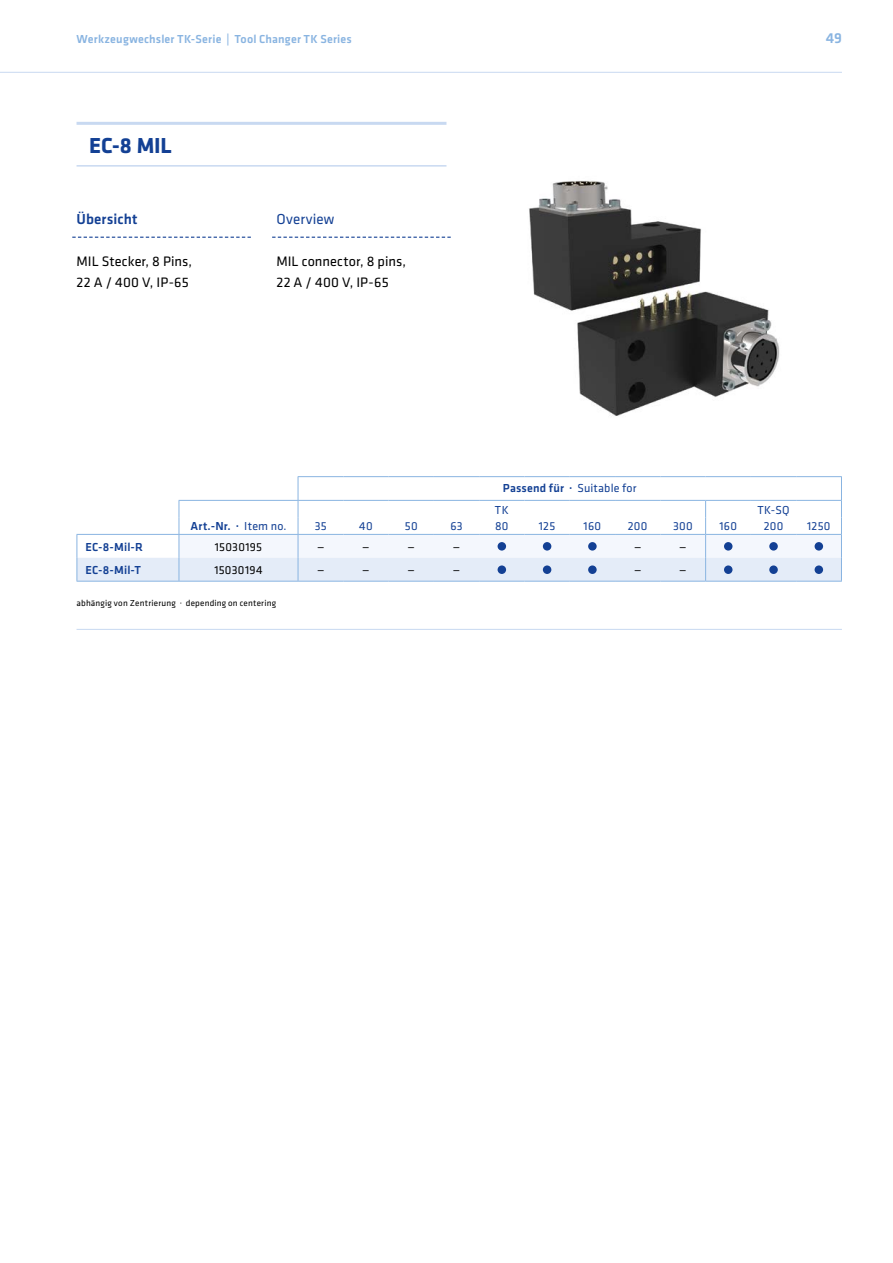
<style>
.page{position:relative;width:893px;height:1263px;background:#fff}
.page>*{position:absolute;margin:0;border:0;box-sizing:border-box;transform-origin:0 0}
.t1{font:700 22.5px "Klavika";color:#134094}
.t2{font:500 15px "Klavika";letter-spacing:.005em;color:#134094}
.t3{font:15px "Klavika";letter-spacing:.015em;color:#134094}
.t4{font:500 15px "Klavika";color:#89b4e1}
.t5{font:14.25px/21px "Klavika";letter-spacing:.005em;color:#000}
.t6{font:12px/21.6px "Klavika";letter-spacing:.025em;color:#134094}
.t7{font:500 12px "Klavika";letter-spacing:.015em;color:#89b4e1}
.t8{font:500 12px "Klavika";letter-spacing:.01em;color:#134094}
.t9{font:12px "Klavika";letter-spacing:.02em;color:#000}
.t10{font:9px "Klavika";letter-spacing:.02em;color:#000}
.s1{font-weight:500}
.s2{font-weight:400}
</style>
<div class="page">
<hr style="left:0;top:72px;width:842px;height:1px;background:#c8d9f1">
<hr style="left:77px;top:629px;width:765px;height:1px;background:#c8d9f1">
<img style="left:529px;top:181px;width:251px;height:235px">
<hr style="left:77px;top:165px;width:369px;height:2px;background:#c8d9f1">
<hr style="left:77px;top:122px;width:369px;height:3px;background:#c8d9f1">
<svg style="left:72px;top:237px;width:179px;height:1px"></svg>
<svg style="left:272px;top:237px;width:179px;height:1px"></svg>
<hr style="left:77px;top:581px;width:102px;height:1px;background:#89b4e1">
<hr style="left:179px;top:581px;width:119px;height:1px;background:#89b4e1">
<hr style="left:298px;top:581px;width:45px;height:1px;background:#89b4e1">
<hr style="left:343px;top:581px;width:46px;height:1px;background:#89b4e1">
<hr style="left:389px;top:581px;width:45px;height:1px;background:#89b4e1">
<hr style="left:434px;top:581px;width:45px;height:1px;background:#89b4e1">
<hr style="left:479px;top:581px;width:45px;height:1px;background:#89b4e1">
<hr style="left:524px;top:581px;width:46px;height:1px;background:#89b4e1">
<hr style="left:570px;top:581px;width:45px;height:1px;background:#89b4e1">
<hr style="left:615px;top:581px;width:45px;height:1px;background:#89b4e1">
<hr style="left:660px;top:581px;width:46px;height:1px;background:#89b4e1">
<hr style="left:706px;top:581px;width:45px;height:1px;background:#89b4e1">
<hr style="left:751px;top:581px;width:45px;height:1px;background:#89b4e1">
<hr style="left:796px;top:581px;width:46px;height:1px;background:#89b4e1">
<hr style="left:298px;top:476px;width:45px;height:1px;background:#89b4e1">
<hr style="left:343px;top:476px;width:46px;height:1px;background:#89b4e1">
<hr style="left:389px;top:476px;width:45px;height:1px;background:#89b4e1">
<hr style="left:434px;top:476px;width:45px;height:1px;background:#89b4e1">
<hr style="left:479px;top:476px;width:45px;height:1px;background:#89b4e1">
<hr style="left:524px;top:476px;width:46px;height:1px;background:#89b4e1">
<hr style="left:570px;top:476px;width:45px;height:1px;background:#89b4e1">
<hr style="left:615px;top:476px;width:45px;height:1px;background:#89b4e1">
<hr style="left:660px;top:476px;width:46px;height:1px;background:#89b4e1">
<hr style="left:706px;top:476px;width:45px;height:1px;background:#89b4e1">
<hr style="left:751px;top:476px;width:45px;height:1px;background:#89b4e1">
<hr style="left:796px;top:476px;width:46px;height:1px;background:#89b4e1">
<svg style="left:77px;top:477px;width:765px;height:104px"></svg>
<div style="left:498px;top:542px;width:8px;height:9px;background:#134094;border-radius:50%"></div>
<div style="left:543px;top:542px;width:8px;height:9px;background:#134094;border-radius:50%"></div>
<div style="left:588px;top:542px;width:9px;height:9px;background:#134094;border-radius:50%"></div>
<div style="left:724px;top:542px;width:8px;height:9px;background:#134094;border-radius:50%"></div>
<div style="left:769px;top:542px;width:9px;height:9px;background:#134094;border-radius:50%"></div>
<div style="left:815px;top:542px;width:8px;height:9px;background:#134094;border-radius:50%"></div>
<div style="left:498px;top:565px;width:8px;height:9px;background:#134094;border-radius:50%"></div>
<div style="left:543px;top:565px;width:8px;height:9px;background:#134094;border-radius:50%"></div>
<div style="left:588px;top:565px;width:9px;height:9px;background:#134094;border-radius:50%"></div>
<div style="left:724px;top:565px;width:8px;height:9px;background:#134094;border-radius:50%"></div>
<div style="left:769px;top:565px;width:9px;height:9px;background:#134094;border-radius:50%"></div>
<div style="left:815px;top:565px;width:8px;height:9px;background:#134094;border-radius:50%"></div>
<p class="t7" style="left:77px;top:32px;width:277px">Werkzeugwechsler TK-Serie | Tool Changer TK Series</p>
<p class="t4" style="left:826px;top:29px;width:18px">49</p>
<h1 class="t1" style="left:89px;top:133px;width:84px">EC-8 MIL</h1>
<p class="t2" style="left:77px;top:211px;width:62px">Übersicht</p>
<p class="t5" style="left:77px;top:251px;width:117px">MIL Stecker, 8 Pins,<br>22 A / 400 V, IP-65</p>
<p class="t3" style="left:276px;top:211px;width:60px">Overview</p>
<p class="t5" style="left:276px;top:251px;width:131px">MIL connector, 8 pins,<br>22 A / 400 V, IP-65</p>
<p class="t6" style="left:495px;top:477px;width:143px;text-indent:8px"><span class="s1">Passend für ·</span> Suitable for<br>TK</p>
<p class="t6" style="left:757px;top:499px;width:34px">TK-SQ</p>
<p class="t8" style="left:190px;top:520px;width:98px">Art.-Nr. · <span class="s2">Item no.</span></p>
<p class="t6" style="left:315px;top:516px;width:14px">35</p>
<p class="t6" style="left:359px;top:516px;width:15px">40</p>
<p class="t6" style="left:405px;top:516px;width:14px">50</p>
<p class="t6" style="left:450px;top:516px;width:14px">63</p>
<p class="t6" style="left:495px;top:516px;width:15px">80</p>
<p class="t6" style="left:539px;top:516px;width:18px">125</p>
<p class="t6" style="left:584px;top:516px;width:19px">160</p>
<p class="t6" style="left:628px;top:516px;width:21px">200</p>
<p class="t6" style="left:673px;top:516px;width:21px">300</p>
<p class="t6" style="left:719px;top:516px;width:19px">160</p>
<p class="t6" style="left:764px;top:516px;width:21px">200</p>
<p class="t6" style="left:807px;top:516px;width:25px">1250</p>
<p class="t8" style="left:85px;top:540px;width:59px">EC-8-Mil-R</p>
<p class="t9" style="left:215px;top:540px;width:49px">15030195</p>
<p class="t9" style="left:317px;top:540px;width:9px">—</p>
<p class="t9" style="left:362px;top:540px;width:9px">—</p>
<p class="t9" style="left:408px;top:540px;width:9px">—</p>
<p class="t9" style="left:453px;top:540px;width:9px">—</p>
<p class="t9" style="left:634px;top:540px;width:9px">—</p>
<p class="t9" style="left:679px;top:540px;width:9px">—</p>
<p class="t8" style="left:85px;top:563px;width:57px">EC-8-Mil-T</p>
<p class="t9" style="left:214px;top:563px;width:50px">15030194</p>
<p class="t9" style="left:317px;top:563px;width:9px">—</p>
<p class="t9" style="left:362px;top:563px;width:9px">—</p>
<p class="t9" style="left:408px;top:563px;width:9px">—</p>
<p class="t9" style="left:453px;top:563px;width:9px">—</p>
<p class="t9" style="left:634px;top:563px;width:9px">—</p>
<p class="t9" style="left:679px;top:563px;width:9px">—</p>
<p class="t10" style="left:77px;top:598px;width:201px">abhängig von Zentrierung · depending on centering</p>
</div>
